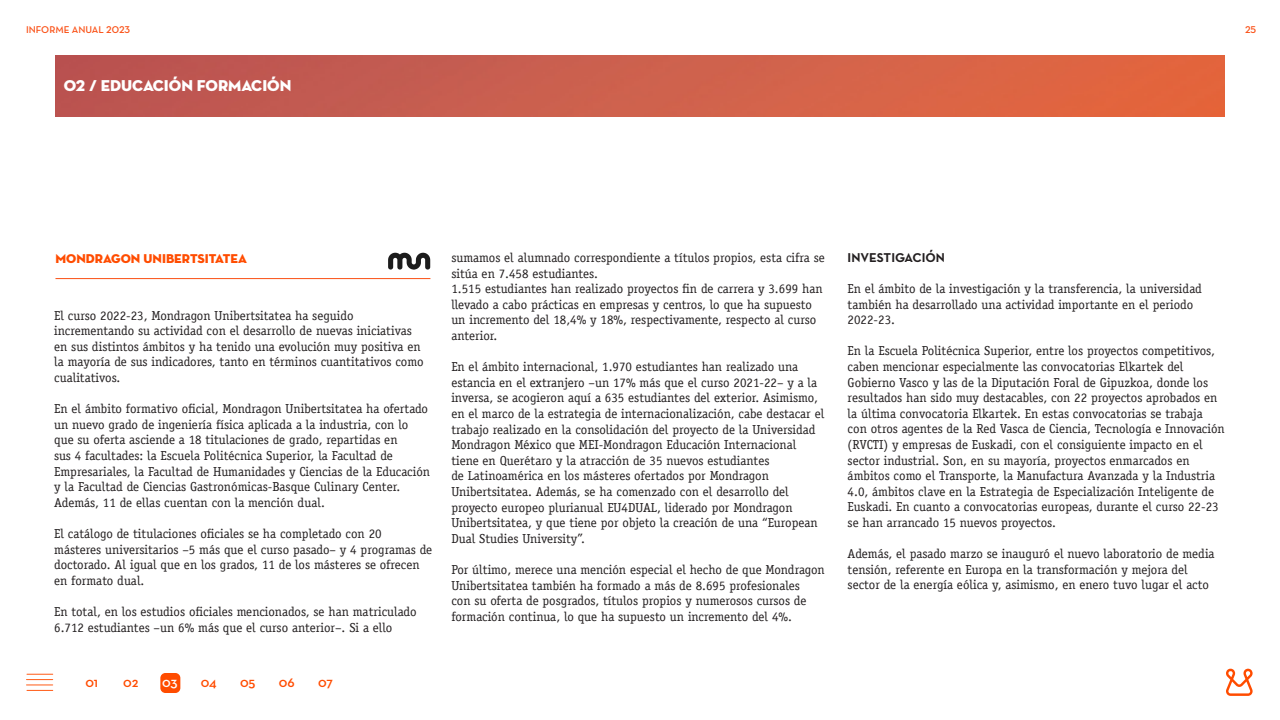
<style>
.page{position:relative;width:1280px;height:720px;background:#fff}
.page>*{position:absolute;margin:0;border:0;box-sizing:border-box;transform-origin:0 0}
.t1{font:16px "Neutra Disp Titling";color:#fff}
.t2{font:600 14px "Neutra Text";letter-spacing:-.01em;color:#ff4c00}
.t3{font:600 14px "Neutra Text";color:#fff}
.t4{font:13px/15.6px "Officina Serif LT";color:#231f20}
.t5{font:13px "Neutra Disp Titling";color:#ff4c00}
.t6{font:13px "Neutra Text TF Bold Alt";color:#231f20}
.t7{font:10px "Neutra Text Demi Alt";color:#fa4f14}
</style>
<div class="page">
<div style="left:160px;top:673px;width:20px;height:20px;background:#ff4c00;border-radius:5px"></div>
<svg style="left:26px;top:674px;width:27px;height:17px"></svg>
<svg style="left:1226px;top:668px;width:27px;height:28px"></svg>
<img style="left:55px;top:55px;width:1170px;height:62px">
<hr style="left:55px;top:278px;width:375px;height:1px;background:#fa4f14">
<svg style="left:388px;top:253px;width:42px;height:17px"></svg>
<p class="t7" style="left:26px;top:23px;width:106px">INFORME ANUAL 2023</p>
<p class="t1" style="left:64px;top:76px;width:229px">02 / EDUCACIÓN FORMACIÓN</p>
<p class="t7" style="left:1245px;top:23px;width:13px">25</p>
<p class="t5" style="left:55px;top:250px;width:193px">MONDRAGON UNIBERTSITATEA</p>
<p class="t4" style="left:451px;top:250px;width:375px">sumamos el alumnado correspondiente a títulos propios, esta cifra se sitúa en 7.458 estudiantes.<br>1.515 estudiantes han realizado proyectos fin de carrera y 3.699 han llevado a cabo prácticas en empresas y centros, lo que ha supuesto un incremento del 18,4% y 18%, respectivamente, respecto al curso anterior.</p>
<p class="t4" style="left:451px;top:359px;width:374px">En el ámbito internacional, 1.970 estudiantes han realizado una estancia en el extranjero –un 17% más que el curso 2021-22– y a la inversa, se acogieron aquí a 635 estudiantes del exterior. Asimismo, en el marco de la estrategia de internacionalización, cabe destacar el trabajo realizado en la consolidación del proyecto de la Universidad Mondragon México que MEI-Mondragon Educación Internacional tiene en Querétaro y la atracción de 35 nuevos estudiantes<br>de Latinoamérica en los másteres ofertados por Mondragon Unibertsitatea. Además, se ha comenzado con el desarrollo del proyecto europeo plurianual EU4DUAL, liderado por Mondragon Unibertsitatea, y que tiene por objeto la creación de una “European Dual Studies University”.</p>
<p class="t4" style="left:451px;top:562px;width:375px">Por último, merece una mención especial el hecho de que Mondragon Unibertsitatea también ha formado a más de 8.695 profesionales<br>con su oferta de posgrados, títulos propios y numerosos cursos de formación continua, lo que ha supuesto un incremento del 4%.</p>
<p class="t4" style="left:54px;top:307px;width:371px">El curso 2022-23, Mondragon Unibertsitatea ha seguido incrementando su actividad con el desarrollo de nuevas iniciativas en sus distintos ámbitos y ha tenido una evolución muy positiva en la mayoría de sus indicadores, tanto en términos cuantitativos como cualitativos.</p>
<p class="t4" style="left:54px;top:401px;width:377px">En el ámbito formativo oficial, Mondragon Unibertsitatea ha ofertado un nuevo grado de ingeniería física aplicada a la industria, con lo que su oferta asciende a 18 titulaciones de grado, repartidas en<br>sus 4 facultades: la Escuela Politécnica Superior, la Facultad de Empresariales, la Facultad de Humanidades y Ciencias de la Educación y la Facultad de Ciencias Gastronómicas-Basque Culinary Center.<br>Además, 11 de ellas cuentan con la mención dual.</p>
<p class="t4" style="left:54px;top:526px;width:380px">El catálogo de titulaciones oficiales se ha completado con 20<br>másteres universitarios –5 más que el curso pasado– y 4 programas de doctorado. Al igual que en los grados, 11 de los másteres se ofrecen en formato dual.</p>
<p class="t4" style="left:54px;top:604px;width:364px">En total, en los estudios oficiales mencionados, se han matriculado<br>6.712 estudiantes –un 6% más que el curso anterior–. Si a ello</p>
<p class="t2" style="left:85px;top:674px;width:14px">01</p>
<p class="t2" style="left:123px;top:674px;width:17px">02</p>
<p class="t3" style="left:162px;top:674px;width:17px">03</p>
<p class="t2" style="left:201px;top:674px;width:17px">04</p>
<p class="t2" style="left:240px;top:674px;width:17px">05</p>
<p class="t2" style="left:279px;top:674px;width:17px">06</p>
<p class="t2" style="left:318px;top:674px;width:16px">07</p>
<p class="t6" style="left:848px;top:249px;width:99px">INVESTIGACIÓN</p>
<p class="t4" style="left:848px;top:281px;width:356px">En el ámbito de la investigación y la transferencia, la universidad también ha desarrollado una actividad importante en el periodo<br>2022-23.</p>
<p class="t4" style="left:848px;top:343px;width:379px">En la Escuela Politécnica Superior, entre los proyectos competitivos, caben mencionar especialmente las convocatorias Elkartek del Gobierno Vasco y las de la Diputación Foral de Gipuzkoa, donde los resultados han sido muy destacables, con 22 proyectos aprobados en la última convocatoria Elkartek. En estas convocatorias se trabaja con otros agentes de la Red Vasca de Ciencia, Tecnología e Innovación (RVCTI) y empresas de Euskadi, con el consiguiente impacto en el sector industrial. Son, en su mayoría, proyectos enmarcados en ámbitos como el Transporte, la Manufactura Avanzada y la Industria 4.0, ámbitos clave en la Estrategia de Especialización Inteligente de Euskadi. En cuanto a convocatorias europeas, durante el curso 22-23 se han arrancado 15 nuevos proyectos.</p>
<p class="t4" style="left:848px;top:546px;width:368px">Además, el pasado marzo se inauguró el nuevo laboratorio de media tensión, referente en Europa en la transformación y mejora del sector de la energía eólica y, asimismo, en enero tuvo lugar el acto</p>
</div>
